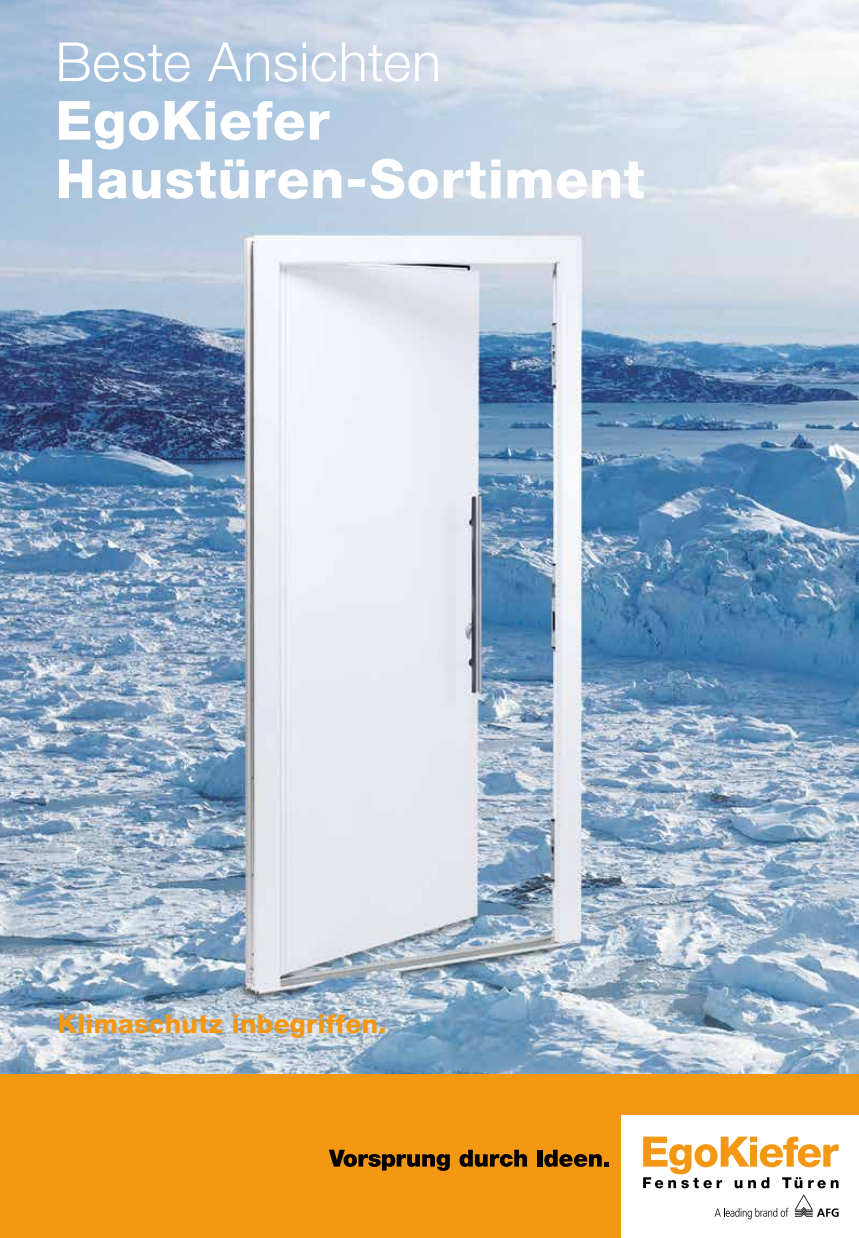
<style>
.page{position:relative;width:859px;height:1238px;background:#fff}
.page>*{position:absolute;margin:0;border:0;box-sizing:border-box;transform-origin:0 0}
.t1{font:800 54px/58.5px "Helvetica Neue LT Std";letter-spacing:.015em;color:#fff}
.t2{font:300 54px "Helvetica Neue LT Std";letter-spacing:.01em;color:#fff}
.t3{font:800 26.1px "Helvetica Neue LT Std";letter-spacing:.015em;color:#f49712}
</style>
<div class="page">
<img style="left:0;top:0;width:859px;height:1074px">
<div style="left:0;top:1074px;width:859px;height:163px;background:#f49712"></div>
<div style="left:622px;top:1115px;width:237px;height:122px;background:#fff"></div>
<svg style="left:643px;top:1136px;width:196px;height:52px"></svg>
<svg style="left:715px;top:1207px;width:73px;height:12px"></svg>
<svg style="left:795px;top:1194px;width:44px;height:22px"></svg>
<svg style="left:329px;top:1149px;width:121px;height:21px"></svg>
<svg style="left:459px;top:1149px;width:68px;height:17px"></svg>
<div style="left:537px;top:1149px;width:6px;height:17px;background:#000"></div>
<svg style="left:544px;top:1149px;width:65px;height:17px"></svg>
<p class="t2" style="left:56px;top:29px;width:387px">Beste Ansichten</p>
<p class="t1" style="left:56px;top:91px;width:591px">EgoKiefer<br>Haustüren-Sortiment</p>
<p class="t3" style="left:58px;top:1008px;width:330px">Klimaschutz inbegriffen.</p>
</div>
